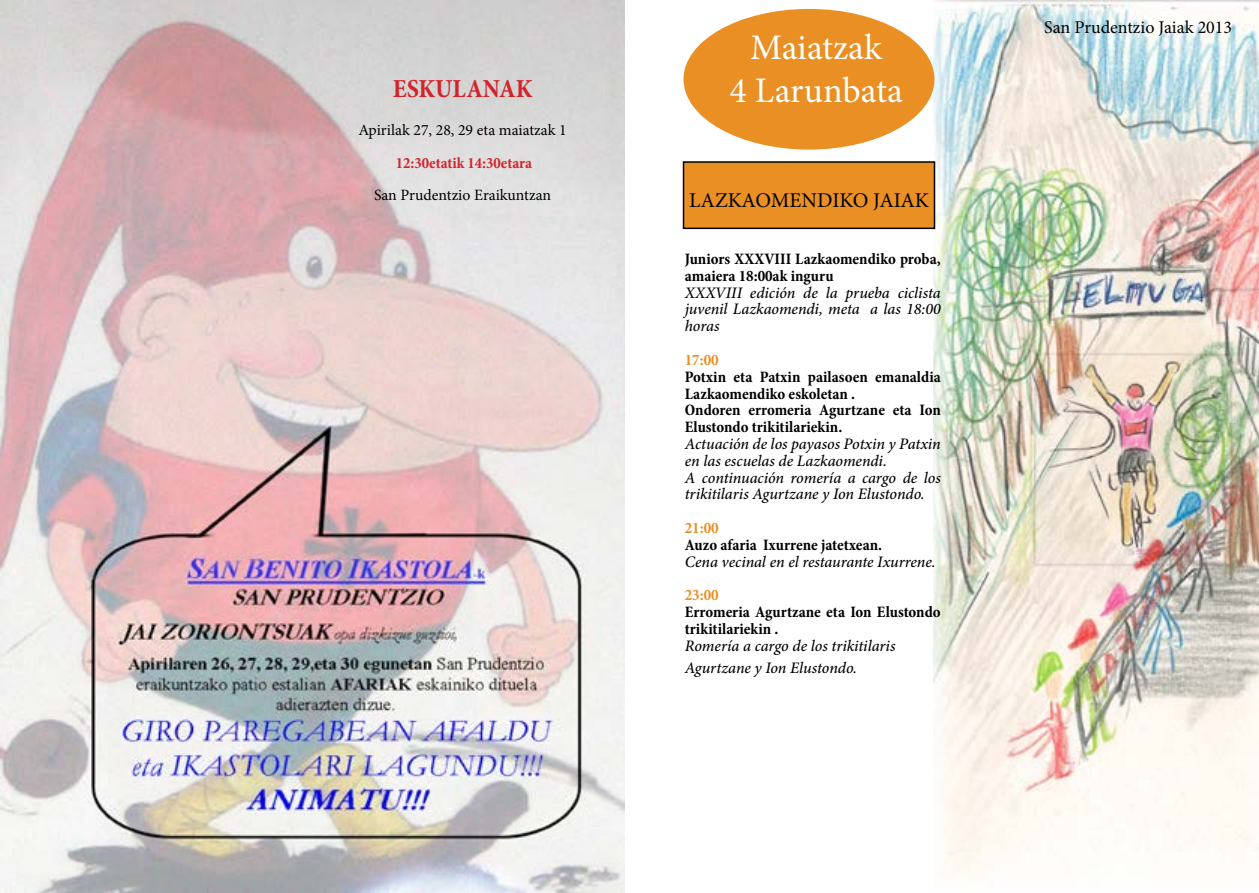
<style>
.page{position:relative;width:1259px;height:893px;background:#fff}
.page>*{position:absolute;margin:0;border:0;box-sizing:border-box;transform-origin:0 0}
.t1{font:36px/43.2px "Minion Pro";color:#fff;text-align:center}
.t2{font:700 condensed 26.25px "Minion Pro";color:#d2232a}
.t3{font:21px "Minion Pro";color:#000}
.t4{font:18px "Minion Pro";color:#000}
.t5{font:italic 500 16.05px/16.8px "Minion Pro";letter-spacing:-.005em;color:#000}
.t6{font:700 condensed 16.05px/16.8px "Minion Pro";color:#000}
.t7{font:700 condensed 16.05px "Minion Pro";color:#e98f23}
.t8{font:15.75px "Minion Pro";color:#000}
.t9{font:700 condensed 15.75px "Minion Pro";color:#d2232a}
</style>
<div class="page">
<img style="left:933px;top:0;width:326px;height:876px">
<div style="left:683px;top:9px;width:251px;height:141px;background:#e98f23;border-radius:50%"></div>
<img style="left:0;top:0;width:624px;height:893px">
<div style="left:683px;top:162px;width:251px;height:66px;background:#e98f23"></div>
<div style="left:683px;top:161px;width:252px;height:68px;border:2px solid #000"></div>
<h2 class="t2" style="left:393px;top:71px;width:141px">ESKULANAK</h2>
<p class="t8" style="left:358px;top:120px;width:210px">Apirilak 27, 28, 29 eta maiatzak 1</p>
<p class="t9" style="left:396px;top:152px;width:138px">12:30etatik 14:30etara</p>
<p class="t8" style="left:374px;top:185px;width:178px">San Prudentzio Eraikuntzan</p>
<h1 class="t1" style="left:729px;top:26px;width:175px">Maiatzak<br>4 Larunbata</h1>
<h3 class="t3" style="left:689px;top:186px;width:241px">LAZKAOMENDIKO JAIAK</h3>
<p class="t6" style="left:685px;top:250px;width:257px">Juniors XXXVIII Lazkaomendiko proba, amaiera 18:00ak inguru</p>
<p class="t5" style="left:685px;top:284px;width:257px;text-align:justify">XXXVIII edición de la prueba ciclista juvenil Lazkaomendi, meta a las 18:00 horas</p>
<p class="t7" style="left:685px;top:349px;width:35px">17:00</p>
<p class="t6" style="left:685px;top:368px;width:257px">Potxin eta Patxin pailasoen emanaldia Lazkaomendiko eskoletan .<br>Ondoren erromeria Agurtzane eta Ion Elustondo trikitilariekin.</p>
<p class="t5" style="left:685px;top:435px;width:257px">Actuación de los payasos Potxin y Patxin en las escuelas de Lazkaomendi.<br>A continuación romería a cargo de los trikitilaris Agurtzane y Ion Elustondo.</p>
<p class="t7" style="left:685px;top:517px;width:35px">21:00</p>
<p class="t6" style="left:685px;top:536px;width:199px">Auzo afaria Ixurrene jatetxean.</p>
<p class="t5" style="left:685px;top:553px;width:252px">Cena vecinal en el restaurante Ixurrene.</p>
<p class="t7" style="left:685px;top:584px;width:35px">23:00</p>
<p class="t6" style="left:685px;top:604px;width:257px">Erromeria Agurtzane eta Ion Elustondo trikitilariekin .</p>
<p class="t5" style="left:685px;top:635px;width:212px;line-height:22px">Romería a cargo de los trikitilaris<br>Agurtzane y Ion Elustondo.</p>
<p class="t4" style="left:1044px;top:15px;width:189px">San Prudentzio Jaiak 2013</p>
</div>
